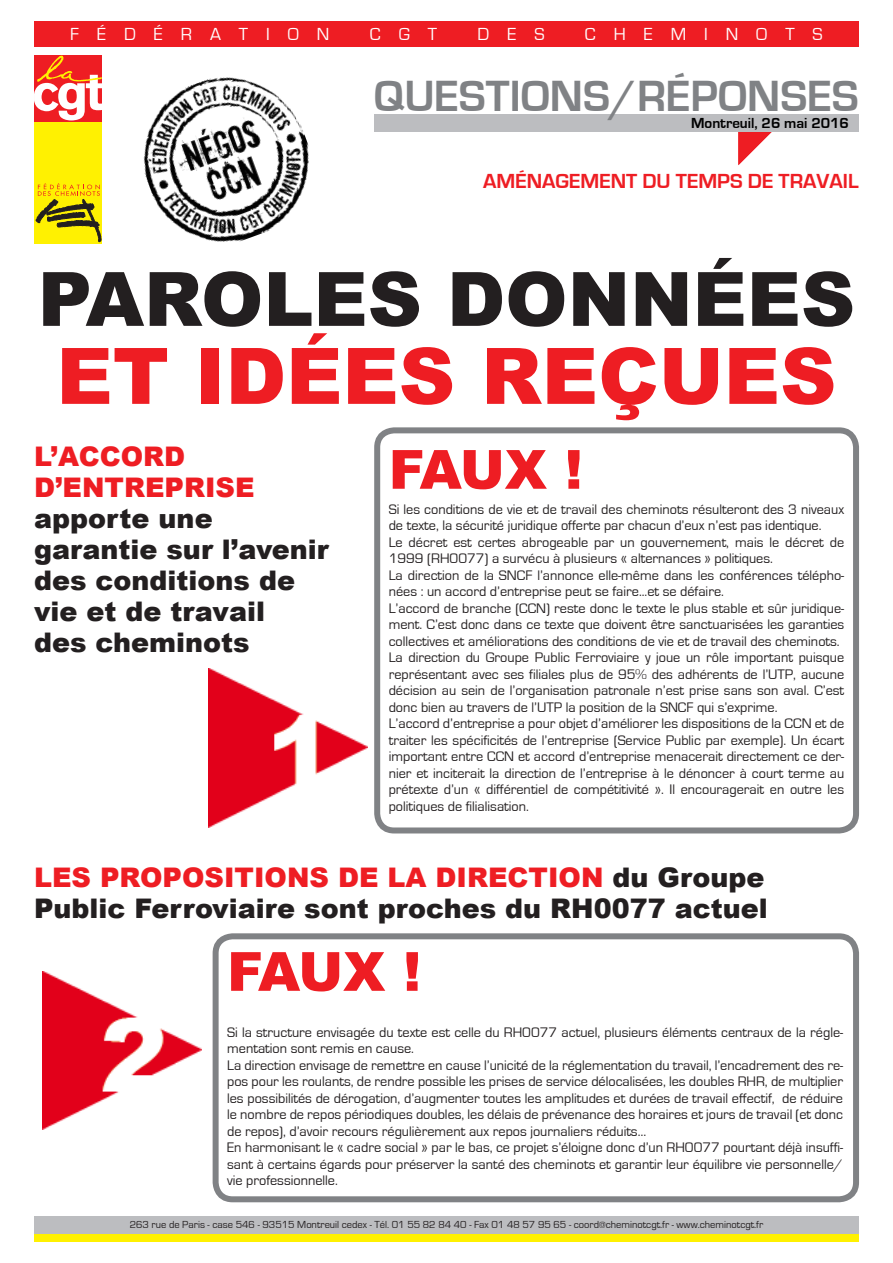
<style>
.page{position:relative;width:893px;height:1263px;background:#fff}
.page>*{position:absolute;margin:0;border:0;box-sizing:border-box;transform-origin:0 0}
.t1{font:900 78px "Arial";color:#ee1d23}
.t2{font:900 75px "Arial";color:#231f20}
.t3{font:900 54px "Arial";letter-spacing:-.035em;color:#ee1d23}
.t4{font:700 45px "Eurostile";color:#808285}
.List_Paragraph{font:900 27px/31px "Arial";color:#231f20}
.List_Paragraph-2{font:900 27px/31px "Arial";color:#ee1d23}
.eurostile{font:700 21px "Eurostile";color:#ee1d23}
.t5{font:18px "Eurostile";letter-spacing:1em;color:#fff}
.t6{font:700 15px "Eurostile";color:#000}
.texte_reponse{font:14.25px/16.5px "Eurostile";color:#231f20;text-align:justify}
.t7{font:10.5px "Eurostile";color:#231f20}
.s1{color:#ee1d23}
</style>
<div class="page">
<div style="left:34px;top:21px;width:825px;height:26px;background:#ee1d23"></div>
<div style="left:34px;top:122px;width:68px;height:122px;background:#fff101"></div>
<div style="left:34px;top:56px;width:68px;height:66px;background:#ee1d23"></div>
<svg style="left:34px;top:55px;width:68px;height:65px"></svg>
<svg style="left:36px;top:183px;width:65px;height:59px"></svg>
<div style="left:34px;top:1233px;width:825px;height:9px;background:#fff101"></div>
<div style="left:34px;top:1216px;width:825px;height:17px;background:#bcbdc0"></div>
<svg style="left:738px;top:132px;width:34px;height:33px"></svg>
<div style="left:374px;top:115px;width:485px;height:17px;background:#bcbdc0"></div>
<div style="left:374px;top:427px;width:485px;height:406px;border:6px solid #808285;border-radius:17px"></div>
<div style="left:213px;top:933px;width:646px;height:269px;border:6px solid #808285;border-radius:17px"></div>
<img style="left:208px;top:669px;width:159px;height:158px">
<img style="left:43px;top:971px;width:158px;height:159px">
<img style="left:143px;top:77px;width:166px;height:165px">
<p class="t5" style="left:70px;top:24px;width:261px">FÉDÉRATION</p>
<p class="t5" style="left:370px;top:24px;width:69px">CGT</p>
<p class="t5" style="left:478px;top:24px;width:68px">DES</p>
<p class="t5" style="left:585px;top:24px;width:239px">CHEMINOTS</p>
<p class="t4" style="left:374px;top:71px;width:486px">QUESTIONS/RÉPONSES</p>
<p class="t6" style="left:691px;top:115px;width:159px">Montreuil, 26 mai 2016</p>
<p class="t6" style="left:695px;top:115px;width:115px">Montreuil, janvier</p>
<p class="t6" style="left:841px;top:115px;width:11px">4</p>
<p class="eurostile" style="left:483px;top:170px;width:377px">AMÉNAGEMENT DU TEMPS DE TRAVAIL</p>
<p class="t2" style="left:38px;top:257px;width:819px">PAROLES DONNÉES</p>
<p class="t1" style="left:56px;top:333px;width:781px">ET IDÉES REÇUES</p>
<p class="List_Paragraph-2" style="left:34px;top:441px;width:222px">L’ACCORD<br>D’ENTREPRISE</p>
<p class="List_Paragraph" style="left:34px;top:503px;width:296px">apporte une garantie sur l’avenir des conditions de vie et de travail</p>
<p class="List_Paragraph" style="left:34px;top:627px;width:217px">des cheminots</p>
<p class="t3" style="left:389px;top:439px;width:196px">FAUX !</p>
<p class="texte_reponse" style="left:389px;top:501px;width:457px">Si les conditions de vie et de travail des cheminots résulteront des 3 niveaux de texte, la sécurité juridique offerte par chacun d’eux n’est pas identique.</p>
<p class="texte_reponse" style="left:389px;top:534px;width:457px">Le décret est certes abrogeable par un gouvernement, mais le décret de<br>1999 (RH0077) a survécu à plusieurs « alternances » politiques.</p>
<p class="texte_reponse" style="left:389px;top:567px;width:457px">La direction de la SNCF l’annonce elle-même dans les conférences télépho&shy;nées : un accord d’entreprise peut se faire...et se défaire.</p>
<p class="texte_reponse" style="left:389px;top:600px;width:457px">L’accord de branche (CCN) reste donc le texte le plus stable et sûr juridique&shy;ment. C’est donc dans ce texte que doivent être sanctuarisées les garanties collectives et améliorations des conditions de vie et de travail des cheminots.</p>
<p class="texte_reponse" style="left:389px;top:650px;width:457px">La direction du Groupe Public Ferroviaire y joue un rôle important puisque représentant avec ses filiales plus de 95% des adhérents de l’UTP, aucune décision au sein de l’organisation patronale n’est prise sans son aval. C’est donc bien au travers de l’UTP la position de la SNCF qui s’exprime.</p>
<p class="texte_reponse" style="left:389px;top:716px;width:457px">L’accord d’entreprise a pour objet d’améliorer les dispositions de la CCN et de traiter les spécificités de l’entreprise (Service Public par exemple). Un écart important entre CCN et accord d’entreprise menacerait directement ce der&shy;nier et inciterait la direction de l’entreprise à le dénoncer à court terme au prétexte d’un « différentiel de compétitivité ». Il encouragerait en outre les politiques de filialisation.</p>
<p class="List_Paragraph" style="left:34px;top:862px;width:735px"><span class="s1">LES PROPOSITIONS DE LA DIRECTION</span> du Groupe<br>Public Ferroviaire sont proches du RH0077 actuel</p>
<p class="t3" style="left:227px;top:941px;width:196px">FAUX !</p>
<p class="texte_reponse" style="left:227px;top:1024px;width:617px">Si la structure envisagée du texte est celle du RH0077 actuel, plusieurs éléments centraux de la régle&shy;mentation sont remis en cause.</p>
<p class="texte_reponse" style="left:227px;top:1057px;width:617px">La direction envisage de remettre en cause l’unicité de la réglementation du travail, l’encadrement des re&shy;pos pour les roulants, de rendre possible les prises de service délocalisées, les doubles RHR, de multiplier les possibilités de dérogation, d’augmenter toutes les amplitudes et durées de travail effectif, de réduire le nombre de repos périodiques doubles, les délais de prévenance des horaires et jours de travail (et donc de repos), d’avoir recours régulièrement aux repos journaliers réduits…</p>
<p class="texte_reponse" style="left:227px;top:1140px;width:617px">En harmonisant le « cadre social » par le bas, ce projet s’éloigne donc d’un RH0077 pourtant déjà insuffi&shy;sant à certains égards pour préserver la santé des cheminots et garantir leur équilibre vie personnelle/ vie professionnelle.</p>
<p class="t7" style="left:130px;top:1219px;width:635px">263 rue de Paris - case 546 - 93515 Montreuil cedex - Tél. 01 55 82 84 40 - Fax 01 48 57 95 65 - coord@cheminotcgt.fr - www.cheminotcgt.fr</p>
</div>
